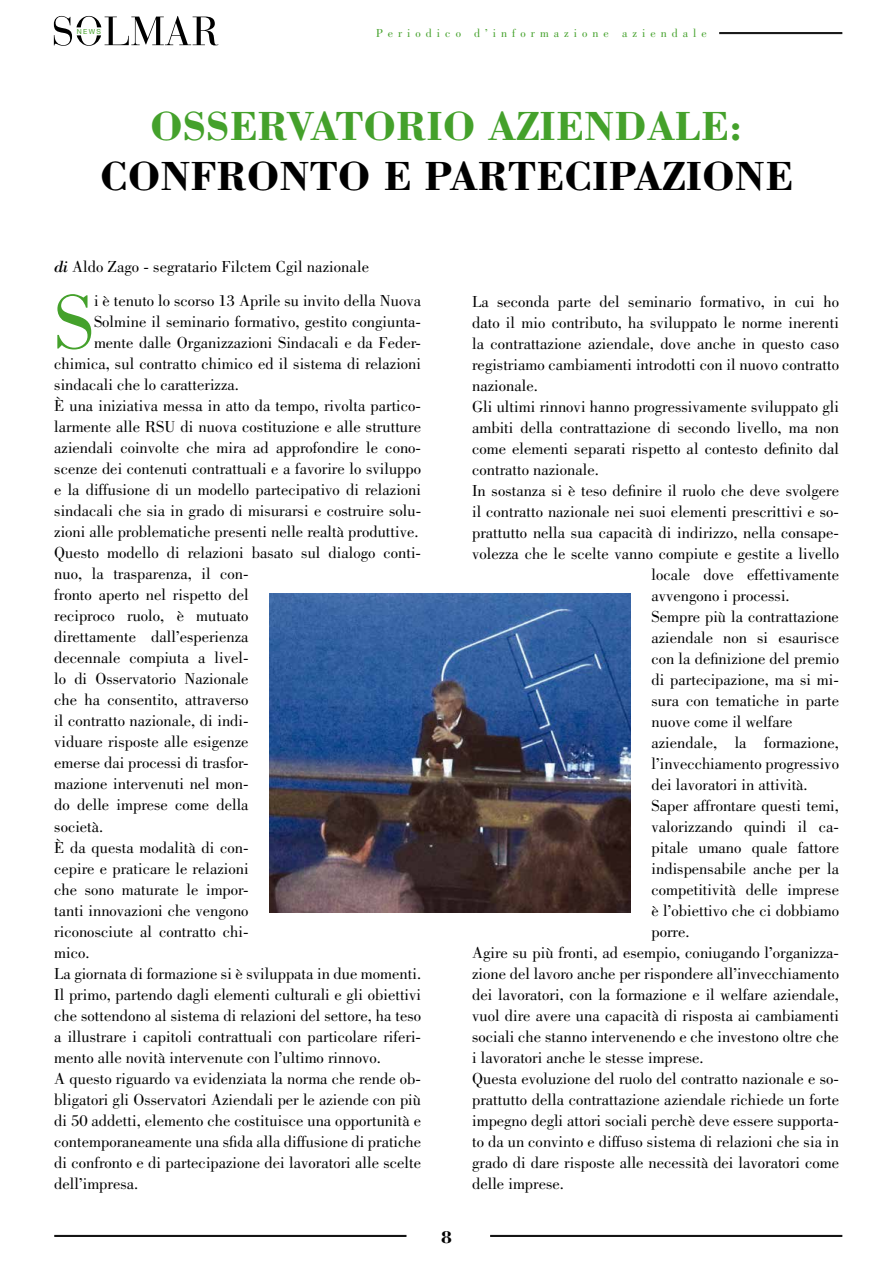
<style>
.page{position:relative;width:893px;height:1263px;background:#fff}
.page>*{position:absolute;margin:0;border:0;box-sizing:border-box;transform-origin:0 0}
.t1{font:79.35px "Bodoni";color:#44a12b}
.t2{font:700 42px "Bodoni";color:#000}
.t3{font:700 42px "Bodoni";color:#44a12b}
.t4{font:700 18px "Bodoni";color:#000}
.t5{font:16.5px "Bodoni";color:#000}
.t6{font:12px "Bodoni";letter-spacing:.42em;color:#44a12b}
.t7{font:6.9px "Helvetica Neue";color:#44a12b}
.s1{font-style:italic}
</style>
<div class="page">
<hr style="left:719px;top:33px;width:123px;height:1px;background:#000">
<hr style="left:719px;top:32px;width:123px;height:1px;background:#000">
<hr style="left:54px;top:1236px;width:352px;height:1px;background:#000">
<hr style="left:54px;top:1235px;width:352px;height:1px;background:#000">
<hr style="left:490px;top:1236px;width:352px;height:1px;background:#000">
<hr style="left:490px;top:1235px;width:352px;height:1px;background:#000">
<svg style="left:54px;top:16px;width:164px;height:30px"></svg>
<img style="left:270px;top:593px;width:360px;height:319px">
<p class="t7" style="left:77px;top:27px;width:26px">NEWS</p>
<p class="t6" style="left:376px;top:26px;width:332px">Periodico d’informazione aziendale</p>
<h2 class="t3" style="left:150px;top:99px;width:60px">OSSERVATORIO</h2>
<h2 class="t3" style="left:488px;top:99px;width:28px">AZIENDALE</h2>
<h2 class="t3" style="left:729px;top:99px;width:15px">:</h2>
<h2 class="t2" style="left:100px;top:150px;width:31px">CONFRONTO</h2>
<h2 class="t2" style="left:383px;top:150px;width:68px">E PARTECIPAZIONE</h2>
<p class="t5" style="left:54px;top:258px;width:317px"><span class="s1">di</span> Aldo Zago - segratario Filctem Cgil nazionale</p>
<h1 class="t1" style="left:54px;top:278px;width:41px">S</h1>
<p class="t5" style="left:94px;top:292px;width:329px">i è tenuto lo scorso 13 Aprile su invito della Nuova</p>
<p class="t5" style="left:94px;top:313px;width:329px">Solmine il seminario formativo, gestito congiunta-</p>
<p class="t5" style="left:94px;top:334px;width:329px">mente dalle Organizzazioni Sindacali e da Feder-</p>
<p class="t5" style="left:54px;top:355px;width:368px">chimica, sul contratto chimico ed il sistema di relazioni</p>
<p class="t5" style="left:54px;top:376px;width:186px">sindacali che lo caratterizza.</p>
<p class="t5" style="left:54px;top:397px;width:368px">È una iniziativa messa in atto da tempo, rivolta partico-</p>
<p class="t5" style="left:54px;top:418px;width:368px">larmente alle RSU di nuova costituzione e alle strutture</p>
<p class="t5" style="left:54px;top:439px;width:368px">aziendali coinvolte che mira ad approfondire le cono-</p>
<p class="t5" style="left:54px;top:460px;width:368px">scenze dei contenuti contrattuali e a favorire lo sviluppo</p>
<p class="t5" style="left:54px;top:481px;width:368px">e la diffusione di un modello partecipativo di relazioni</p>
<p class="t5" style="left:54px;top:502px;width:368px">sindacali che sia in grado di misurarsi e costruire solu-</p>
<p class="t5" style="left:54px;top:523px;width:366px">zioni alle problematiche presenti nelle realtà produttive.</p>
<p class="t5" style="left:54px;top:544px;width:368px">Questo modello di relazioni basato sul dialogo conti-</p>
<p class="t5" style="left:54px;top:565px;width:196px">nuo, la trasparenza, il con-</p>
<p class="t5" style="left:54px;top:586px;width:196px">fronto aperto nel rispetto del</p>
<p class="t5" style="left:54px;top:607px;width:196px">reciproco ruolo, è mutuato</p>
<p class="t5" style="left:54px;top:628px;width:196px">direttamente dall’esperienza</p>
<p class="t5" style="left:54px;top:649px;width:196px">decennale compiuta a livel-</p>
<p class="t5" style="left:54px;top:670px;width:196px">lo di Osservatorio Nazionale</p>
<p class="t5" style="left:54px;top:691px;width:196px">che ha consentito, attraverso</p>
<p class="t5" style="left:54px;top:712px;width:196px">il contratto nazionale, di indi-</p>
<p class="t5" style="left:54px;top:733px;width:196px">viduare risposte alle esigenze</p>
<p class="t5" style="left:54px;top:754px;width:196px">emerse dai processi di trasfor-</p>
<p class="t5" style="left:54px;top:775px;width:196px">mazione intervenuti nel mon-</p>
<p class="t5" style="left:54px;top:796px;width:196px">do delle imprese come della</p>
<p class="t5" style="left:54px;top:817px;width:51px">società.</p>
<p class="t5" style="left:54px;top:838px;width:196px">È da questa modalità di con-</p>
<p class="t5" style="left:54px;top:859px;width:196px">cepire e praticare le relazioni</p>
<p class="t5" style="left:54px;top:880px;width:196px">che sono maturate le impor-</p>
<p class="t5" style="left:54px;top:901px;width:196px">tanti innovazioni che vengono</p>
<p class="t5" style="left:54px;top:922px;width:196px">riconosciute al contratto chi-</p>
<p class="t5" style="left:54px;top:943px;width:37px">mico.</p>
<p class="t5" style="left:54px;top:964px;width:368px">La giornata di formazione si è sviluppata in due momenti.</p>
<p class="t5" style="left:54px;top:985px;width:368px">Il primo, partendo dagli elementi culturali e gli obiettivi</p>
<p class="t5" style="left:54px;top:1006px;width:368px">che sottendono al sistema di relazioni del settore, ha teso</p>
<p class="t5" style="left:54px;top:1027px;width:368px">a illustrare i capitoli contrattuali con particolare riferi-</p>
<p class="t5" style="left:54px;top:1048px;width:328px">mento alle novità intervenute con l’ultimo rinnovo.</p>
<p class="t5" style="left:54px;top:1069px;width:368px">A questo riguardo va evidenziata la norma che rende ob-</p>
<p class="t5" style="left:54px;top:1090px;width:368px">bligatori gli Osservatori Aziendali per le aziende con più</p>
<p class="t5" style="left:54px;top:1111px;width:368px">di 50 addetti, elemento che costituisce una opportunità e</p>
<p class="t5" style="left:54px;top:1132px;width:368px">contemporaneamente una sfida alla diffusione di pratiche</p>
<p class="t5" style="left:54px;top:1153px;width:368px">di confronto e di partecipazione dei lavoratori alle scelte</p>
<p class="t5" style="left:54px;top:1174px;width:86px">dell’impresa.</p>
<p class="t4" style="left:441px;top:1226px;width:12px">8</p>
<p class="t5" style="left:472px;top:292px;width:368px">La seconda parte del seminario formativo, in cui ho</p>
<p class="t5" style="left:472px;top:313px;width:368px">dato il mio contributo, ha sviluppato le norme inerenti</p>
<p class="t5" style="left:472px;top:334px;width:368px">la contrattazione aziendale, dove anche in questo caso</p>
<p class="t5" style="left:472px;top:355px;width:368px">registriamo cambiamenti introdotti con il nuovo contratto</p>
<p class="t5" style="left:472px;top:376px;width:67px">nazionale.</p>
<p class="t5" style="left:472px;top:397px;width:368px">Gli ultimi rinnovi hanno progressivamente sviluppato gli</p>
<p class="t5" style="left:472px;top:418px;width:368px">ambiti della contrattazione di secondo livello, ma non</p>
<p class="t5" style="left:472px;top:439px;width:368px">come elementi separati rispetto al contesto definito dal</p>
<p class="t5" style="left:472px;top:460px;width:128px">contratto nazionale.</p>
<p class="t5" style="left:472px;top:481px;width:368px">In sostanza si è teso definire il ruolo che deve svolgere</p>
<p class="t5" style="left:472px;top:502px;width:368px">il contratto nazionale nei suoi elementi prescrittivi e so-</p>
<p class="t5" style="left:472px;top:523px;width:368px">prattutto nella sua capacità di indirizzo, nella consape-</p>
<p class="t5" style="left:472px;top:544px;width:368px">volezza che le scelte vanno compiute e gestite a livello</p>
<p class="t5" style="left:651px;top:565px;width:189px">locale dove effettivamente</p>
<p class="t5" style="left:651px;top:586px;width:140px">avvengono i processi.</p>
<p class="t5" style="left:651px;top:607px;width:189px">Sempre più la contrattazione</p>
<p class="t5" style="left:651px;top:628px;width:189px">aziendale non si esaurisce</p>
<p class="t5" style="left:651px;top:649px;width:189px">con la definizione del premio</p>
<p class="t5" style="left:651px;top:670px;width:189px">di partecipazione, ma si mi-</p>
<p class="t5" style="left:651px;top:691px;width:189px">sura con tematiche in parte</p>
<p class="t5" style="left:651px;top:712px;width:142px">nuove come il welfare</p>
<p class="t5" style="left:651px;top:733px;width:189px">aziendale, la formazione,</p>
<p class="t5" style="left:651px;top:754px;width:189px">l’invecchiamento progressivo</p>
<p class="t5" style="left:651px;top:775px;width:158px">dei lavoratori in attività.</p>
<p class="t5" style="left:651px;top:796px;width:189px">Saper affrontare questi temi,</p>
<p class="t5" style="left:651px;top:817px;width:189px">valorizzando quindi il ca-</p>
<p class="t5" style="left:651px;top:838px;width:189px">pitale umano quale fattore</p>
<p class="t5" style="left:651px;top:859px;width:189px">indispensabile anche per la</p>
<p class="t5" style="left:651px;top:880px;width:189px">competitività delle imprese</p>
<p class="t5" style="left:651px;top:901px;width:189px">è l’obiettivo che ci dobbiamo</p>
<p class="t5" style="left:651px;top:922px;width:40px">porre.</p>
<p class="t5" style="left:472px;top:943px;width:368px">Agire su più fronti, ad esempio, coniugando l’organizza-</p>
<p class="t5" style="left:472px;top:964px;width:368px">zione del lavoro anche per rispondere all’invecchiamento</p>
<p class="t5" style="left:472px;top:985px;width:368px">dei lavoratori, con la formazione e il welfare aziendale,</p>
<p class="t5" style="left:472px;top:1006px;width:368px">vuol dire avere una capacità di risposta ai cambiamenti</p>
<p class="t5" style="left:472px;top:1027px;width:368px">sociali che stanno intervenendo e che investono oltre che</p>
<p class="t5" style="left:472px;top:1048px;width:233px">i lavoratori anche le stesse imprese.</p>
<p class="t5" style="left:472px;top:1069px;width:368px">Questa evoluzione del ruolo del contratto nazionale e so-</p>
<p class="t5" style="left:472px;top:1090px;width:368px">prattutto della contrattazione aziendale richiede un forte</p>
<p class="t5" style="left:472px;top:1111px;width:368px">impegno degli attori sociali perchè deve essere supporta-</p>
<p class="t5" style="left:472px;top:1132px;width:368px">to da un convinto e diffuso sistema di relazioni che sia in</p>
<p class="t5" style="left:472px;top:1153px;width:368px">grado di dare risposte alle necessità dei lavoratori come</p>
<p class="t5" style="left:472px;top:1174px;width:93px">delle imprese.</p>
</div>
